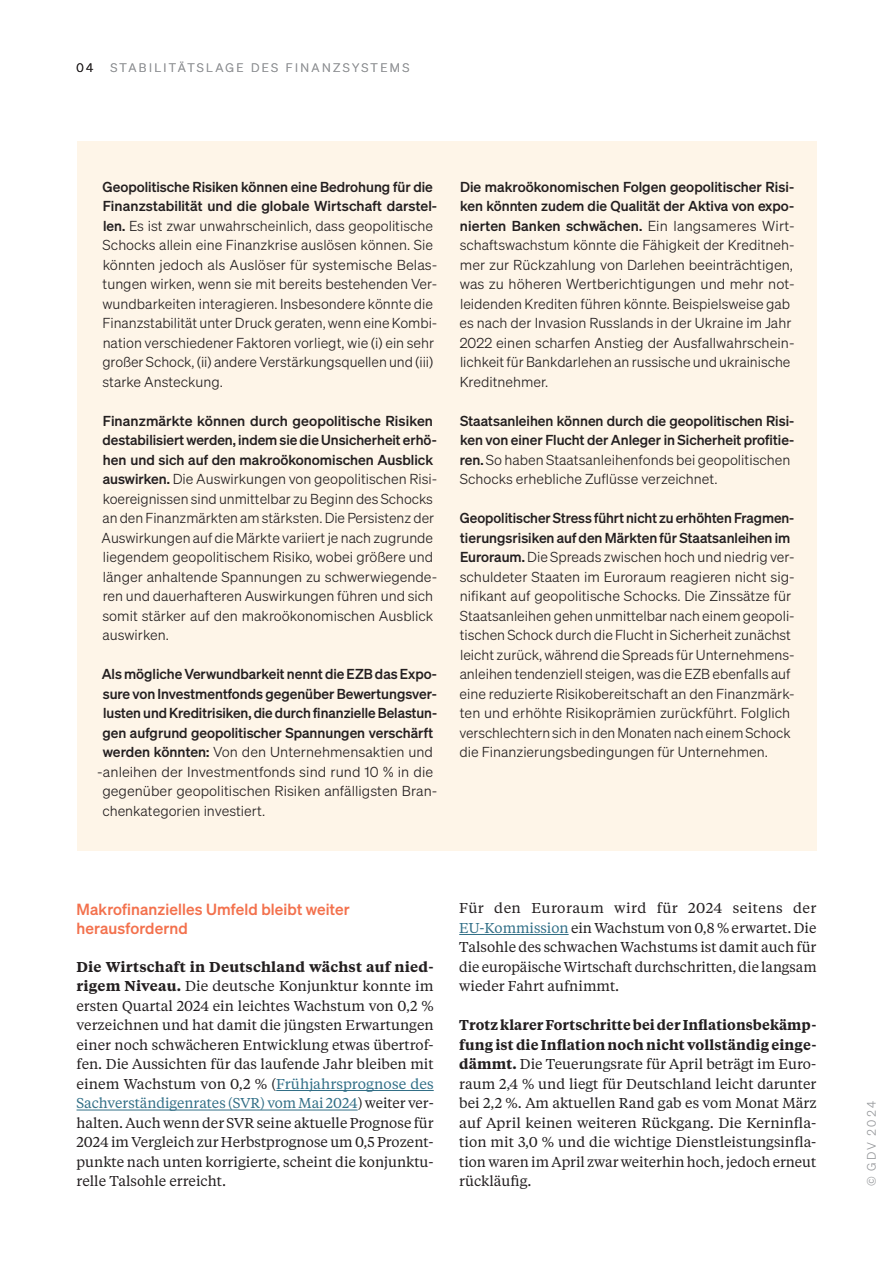
<style>
.page{position:relative;width:893px;height:1263px;background:#fff}
.page>*{position:absolute;margin:0;border:0;box-sizing:border-box;transform-origin:0 0}
._23-h1-headline-n_n_z{font:15.75px/19.5px "Sohne Kraftig";letter-spacing:.01em;color:#f3714d}
._23-fliesstext{font:14.25px/19.5px "Tiempos Text";color:#231f20;text-align:justify}
._23-kasten-text{font:14.1px/19.5px "Sohne Leicht";color:#231f20}
._23-kasten-text-2{font:14.1px/19.5px "Sohne Kraftig";color:#231f20}
._23-kopfzeile{font:12px "Sohne Leicht";letter-spacing:.195em;color:#939598}
.t1{font:12px "Sohne Leicht";color:#231f20}
.s1{font-family:"Sohne Kraftig"}
.s2{font-family:"Sohne Leicht"}
.s3{font-weight:600}
.s4{color:#326f87}
</style>
<div class="page">
<hr style="left:276px;top:1090px;width:158px;height:1px;background:#326f87">
<hr style="left:77px;top:1110px;width:281px;height:1px;background:#326f87">
<hr style="left:459px;top:934px;width:110px;height:1px;background:#326f87">
<div style="left:77px;top:141px;width:739px;height:709px;background:#fef5e8"></div>
<p class="t1" style="left:77px;top:61px;width:18px">04</p>
<p class="_23-kopfzeile" style="left:110px;top:61px;width:116px">Sta bi litäts lage</p>
<p class="_23-kopfzeile" style="left:251px;top:61px;width:20px">des</p>
<p class="_23-kopfzeile" style="left:286px;top:61px;width:19px">Fninan</p>
<p class="_23-kopfzeile" style="left:333px;top:61px;width:21px">zsssystems</p>
<p class="_23-kasten-text" style="left:102px;top:177px;width:337px"><span class="s1">Geopolitische Risiken können eine Bedrohung für die Finanzstabilität und die globale Wirtschaft darstel&shy;len.</span> Es ist zwar unwahrscheinlich, dass geopolitische Schocks allein eine Finanzkrise auslösen können. Sie könnten jedoch als Auslöser für systemische Belas&shy;tungen wirken, wenn sie mit bereits bestehenden Ver&shy;wundbarkeiten interagieren. Insbesondere könnte die Finanzstabilität unter Druck geraten, wenn eine Kombi&shy;nation verschiedener Faktoren vorliegt, wie (i) ein sehr großer Schock, (ii) andere Verstärkungsquellen und (iii) starke Ansteckung.</p>
<p class="_23-kasten-text" style="left:102px;top:411px;width:337px"><span class="s1">Finanzmärkte können durch geopolitische Risiken destabilisiert werden, indem sie die Unsicherheit erhö&shy;hen und sich auf den makroökonomischen Ausblick auswirken.</span> Die Auswirkungen von geopolitischen Risi&shy;koereignissen sind unmittelbar zu Beginn des Schocks an den Finanzmärkten am stärksten. Die Persistenz der Auswirkungen auf die Märkte variiert je nach zugrunde liegendem geopolitischem Risiko, wobei größere und länger anhaltende Spannungen zu schwerwiegende&shy;ren und dauerhafteren Auswirkungen führen und sich somit stärker auf den makroökonomischen Ausblick auswirken.</p>
<p class="_23-kasten-text-2" style="left:102px;top:664px;width:337px">Als mögliche Verwundbarkeit nennt die EZB das Expo-</p>
<p class="_23-kasten-text-2" style="left:103px;top:684px;width:336px">sure von Investmentfonds gegenüber Bewertungsver-</p>
<p class="_23-kasten-text-2" style="left:103px;top:703px;width:335px">lusten und Kreditrisiken, die durch finanzielle Belastun-</p>
<p class="_23-kasten-text-2" style="left:103px;top:723px;width:332px">gen aufgrund geopolitischer Spannungen verschärft</p>
<p class="_23-kasten-text" style="left:103px;top:742px;width:332px"><span class="s1">werden könnten:</span> Von den Unternehmensaktien und</p>
<p class="_23-kasten-text" style="left:97px;top:762px;width:337px">-anleihen der Investmentfonds sind rund 10 % in die</p>
<p class="_23-kasten-text" style="left:102px;top:781px;width:337px">gegenüber geopolitischen Risiken anfälligsten Bran-</p>
<p class="_23-kasten-text" style="left:102px;top:801px;width:164px">chenkategorien investiert.</p>
<p class="_23-kasten-text" style="left:460px;top:177px;width:337px"><span class="s1">Die makroökonomischen Folgen geopolitischer Risi&shy;ken könnten zudem die Qualität der Aktiva von expo&shy;nierten Banken schwächen.</span> Ein langsameres Wirt&shy;schaftswachstum könnte die Fähigkeit der Kreditneh&shy;mer zur Rückzahlung von Darlehen beeinträchtigen, was zu höheren Wertberichtigungen und mehr not&shy;leidenden Krediten führen könnte. Beispielsweise gab es nach der Invasion Russlands in der Ukraine im Jahr 2022 einen scharfen Anstieg der Ausfallwahrschein&shy;lichkeit für Bankdarlehen an russische und ukrainische Kreditnehmer.</p>
<p class="_23-kasten-text-2" style="left:460px;top:411px;width:336px">Staatsanleihen können durch die geopolitischen Risi&shy;ken von einer Flucht der Anleger in Sicherheit profitie&shy;ren. <span class="s2">So haben Staatsanleihenfonds bei geopolitischen Schocks erhebliche Zuflüsse verzeichnet.</span></p>
<p class="_23-kasten-text" style="left:459px;top:508px;width:337px"><span class="s1">Geopolitischer Stress führt nicht zu erhöhten Fragmen&shy;tierungsrisiken auf den Märkten für Staatsanleihen im Euroraum.</span> Die Spreads zwischen hoch und niedrig ver&shy;schuldeter Staaten im Euroraum reagieren nicht sig&shy;nifikant auf geopolitische Schocks. Die Zinssätze für Staatsanleihen gehen unmittelbar nach einem geopoli&shy;tischen Schock durch die Flucht in Sicherheit zunächst leicht zurück, während die Spreads für Unternehmens&shy;anleihen tendenziell steigen, was die EZB ebenfalls auf eine reduzierte Risikobereitschaft an den Finanzmärk&shy;ten und erhöhte Risikoprämien zurückführt. Folglich verschlechtern sich in den Monaten nach einem Schock die Finanzierungsbedingungen für Unternehmen.</p>
<p class="_23-h1-headline-n_n_z" style="left:77px;top:899px;width:275px">Makrofinanzielles Umfeld bleibt weiter herausfordernd</p>
<p class="_23-fliesstext" style="left:77px;top:956px;width:359px"><span class="s3">Die Wirtschaft in Deutschland wächst auf nied&shy;rigem Niveau.</span> Die deutsche Konjunktur konnte im ersten Quartal 2024 ein leichtes Wachstum von 0,2 % verzeichnen und hat damit die jüngsten Erwartungen einer noch schwächeren Entwicklung etwas übertrof&shy;fen. Die Aussichten für das laufende Jahr bleiben mit einem Wachstum von 0,2 % (<span class="s4">Frühjahrsprognose des Sachverständigenrates (SVR) vom Mai 2024</span>) weiter ver&shy;halten. Auch wenn der SVR seine aktuelle Prognose für 2024 im Vergleich zur Herbstprognose um 0,5 Prozent&shy;punkte nach unten korrigierte, scheint die konjunktu&shy;relle Talsohle erreicht.</p>
<p class="_23-fliesstext" style="left:459px;top:898px;width:359px">Für den Euroraum wird für 2024 seitens der <span class="s4">EU-Kommission</span> ein Wachstum von 0,8 % erwartet. Die Talsohle des schwachen Wachstums ist damit auch für die europäische Wirtschaft durchschritten, die langsam wieder Fahrt aufnimmt.</p>
<p class="_23-fliesstext" style="left:459px;top:1015px;width:359px"><span class="s3">Trotz klarer Fortschritte bei der Inflationsbekämp&shy;fung ist die Inflation noch nicht vollständig einge&shy;dämmt.</span> Die Teuerungsrate für April beträgt im Euro&shy;raum 2,4 % und liegt für Deutschland leicht darunter bei 2,2 %. Am aktuellen Rand gab es vom Monat März auf April keinen weiteren Rückgang. Die Kerninfla&shy;tion mit 3,0 % und die wichtige Dienstleistungsinfla&shy;tion waren im April zwar weiterhin hoch, jedoch erneut rückläufig.</p>
<p class="_23-kopfzeile" style="left:865px;top:1186px;width:87px;rotate:-90deg">© GDV 2024</p>
</div>
